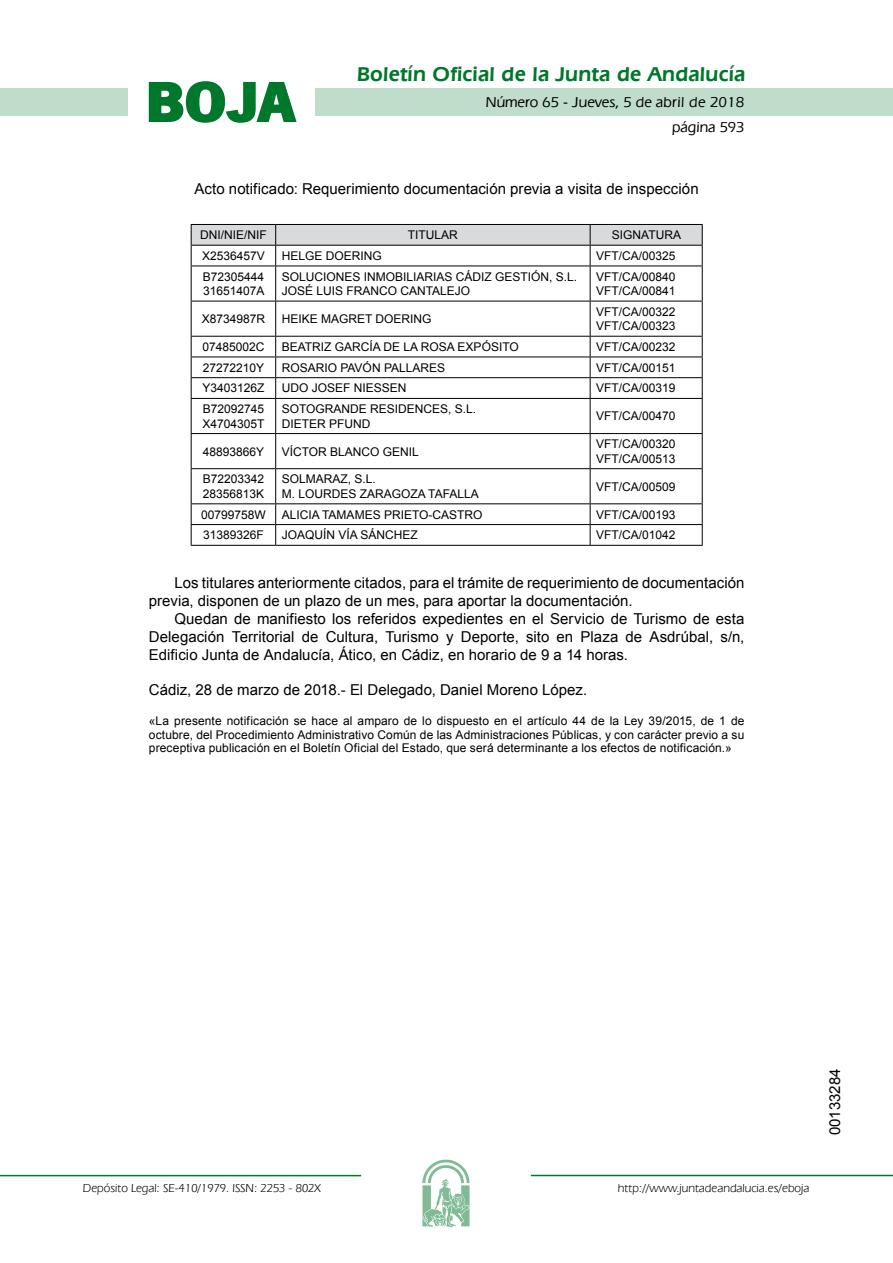
<style>
.page{position:relative;width:893px;height:1263px;background:#fff}
.page>*{position:absolute;margin:0;border:0;box-sizing:border-box;transform-origin:0 0}
.t1{font:700 57.75px "News Got T";color:#00782c;scale:1.14 1}
.t2{font:600 21px "Eras IT Cby BT";letter-spacing:.01em;color:#00782c}
.t3{font:15px/18px "Arial";color:#000}
.t4{font:500 15px/24.5px "Eras IT Cby BT";color:#000;text-align:right}
.t5{font:12px/14.4px "Arial";color:#000}
.t6{font:12px "Eras IT Cby BT";color:#000}
</style>
<div class="page">
<div style="left:315px;top:88px;width:577px;height:28px;background:#bfddca"></div>
<div style="left:0;top:88px;width:128px;height:28px;background:#bfddca"></div>
<hr style="left:0;top:1175px;width:361px;height:1px;background:#00782c">
<svg style="left:422px;top:1159px;width:47px;height:68px"></svg>
<hr style="left:531px;top:1175px;width:361px;height:1px;background:#00782c">
<svg style="left:148px;top:81px;width:149px;height:42px"></svg>
<svg style="left:191px;top:224px;width:511px;height:42px"></svg>
<hr style="left:191px;top:266px;width:85px;height:1px;background:#000">
<hr style="left:191px;top:266px;width:1px;height:35px;background:#000">
<hr style="left:276px;top:266px;width:314px;height:1px;background:#000">
<hr style="left:275px;top:266px;width:1px;height:35px;background:#000">
<hr style="left:590px;top:266px;width:112px;height:1px;background:#000">
<hr style="left:589px;top:266px;width:1px;height:35px;background:#000">
<hr style="left:701px;top:266px;width:1px;height:35px;background:#000">
<hr style="left:191px;top:301px;width:85px;height:1px;background:#000">
<hr style="left:191px;top:301px;width:1px;height:35px;background:#000">
<hr style="left:276px;top:301px;width:314px;height:1px;background:#000">
<hr style="left:275px;top:301px;width:1px;height:35px;background:#000">
<hr style="left:590px;top:301px;width:112px;height:1px;background:#000">
<hr style="left:589px;top:301px;width:1px;height:35px;background:#000">
<hr style="left:701px;top:301px;width:1px;height:35px;background:#000">
<hr style="left:191px;top:336px;width:85px;height:1px;background:#000">
<hr style="left:276px;top:336px;width:314px;height:1px;background:#000">
<hr style="left:590px;top:336px;width:112px;height:1px;background:#000">
<hr style="left:191px;top:357px;width:85px;height:1px;background:#000">
<hr style="left:276px;top:357px;width:314px;height:1px;background:#000">
<hr style="left:590px;top:357px;width:112px;height:1px;background:#000">
<hr style="left:191px;top:377px;width:85px;height:1px;background:#000">
<svg style="left:191px;top:337px;width:1px;height:61px"></svg>
<hr style="left:276px;top:377px;width:314px;height:1px;background:#000">
<svg style="left:275px;top:337px;width:1px;height:61px"></svg>
<hr style="left:590px;top:377px;width:112px;height:1px;background:#000">
<svg style="left:589px;top:337px;width:1px;height:61px"></svg>
<svg style="left:701px;top:337px;width:1px;height:61px"></svg>
<hr style="left:191px;top:398px;width:85px;height:1px;background:#000">
<hr style="left:191px;top:399px;width:1px;height:34px;background:#000">
<hr style="left:276px;top:398px;width:314px;height:1px;background:#000">
<hr style="left:275px;top:399px;width:1px;height:34px;background:#000">
<hr style="left:590px;top:398px;width:112px;height:1px;background:#000">
<hr style="left:589px;top:399px;width:1px;height:34px;background:#000">
<hr style="left:701px;top:399px;width:1px;height:34px;background:#000">
<hr style="left:191px;top:433px;width:85px;height:1px;background:#000">
<hr style="left:191px;top:434px;width:1px;height:34px;background:#000">
<hr style="left:276px;top:433px;width:314px;height:1px;background:#000">
<hr style="left:275px;top:434px;width:1px;height:34px;background:#000">
<hr style="left:590px;top:433px;width:112px;height:1px;background:#000">
<hr style="left:589px;top:434px;width:1px;height:34px;background:#000">
<hr style="left:701px;top:434px;width:1px;height:34px;background:#000">
<hr style="left:191px;top:468px;width:85px;height:1px;background:#000">
<hr style="left:191px;top:469px;width:1px;height:34px;background:#000">
<hr style="left:276px;top:468px;width:314px;height:1px;background:#000">
<hr style="left:275px;top:469px;width:1px;height:34px;background:#000">
<hr style="left:590px;top:468px;width:112px;height:1px;background:#000">
<hr style="left:589px;top:469px;width:1px;height:34px;background:#000">
<hr style="left:701px;top:469px;width:1px;height:34px;background:#000">
<hr style="left:191px;top:503px;width:85px;height:1px;background:#000">
<hr style="left:276px;top:503px;width:314px;height:1px;background:#000">
<hr style="left:590px;top:503px;width:112px;height:1px;background:#000">
<hr style="left:191px;top:524px;width:85px;height:1px;background:#000">
<svg style="left:191px;top:504px;width:1px;height:41px"></svg>
<hr style="left:276px;top:524px;width:314px;height:1px;background:#000">
<svg style="left:275px;top:504px;width:1px;height:41px"></svg>
<hr style="left:590px;top:524px;width:112px;height:1px;background:#000">
<svg style="left:589px;top:504px;width:1px;height:41px"></svg>
<svg style="left:701px;top:504px;width:1px;height:41px"></svg>
<hr style="left:191px;top:545px;width:85px;height:1px;background:#000">
<hr style="left:276px;top:545px;width:314px;height:1px;background:#000">
<hr style="left:590px;top:545px;width:112px;height:1px;background:#000">
<h1 class="t1" style="left:145px;top:68px;width:133px">BOJA</h1>
<h2 class="t2" style="left:357px;top:62px;width:390px">Boletín Oficial de la Junta de Andalucía</h2>
<p class="t4" style="left:486px;top:90px;width:260px">Número 65 - Jueves, 5 de abril de 2018 página 593</p>
<p class="t3" style="left:195px;top:180px;width:505px">Acto notificado: Requerimiento documentación previa a visita de inspección</p>
<p class="t5" style="left:200px;top:228px;width:68px">DNI/NIE/NIF</p>
<p class="t5" style="left:408px;top:228px;width:52px">TITULAR</p>
<p class="t5" style="left:612px;top:228px;width:71px">SIGNATURA</p>
<p class="t5" style="left:202px;top:249px;width:64px">X2536457V</p>
<p class="t5" style="left:282px;top:249px;width:102px">HELGE DOERING</p>
<p class="t5" style="left:596px;top:249px;width:81px">VFT/CA/00325</p>
<p class="t5" style="left:203px;top:269px;width:63px">B72305444<br>31651407A</p>
<p class="t5" style="left:282px;top:269px;width:297px">SOLUCIONES INMOBILIARIAS CÁDIZ GESTIÓN, S.L.<br>JOSÉ LUIS FRANCO CANTALEJO</p>
<p class="t5" style="left:596px;top:269px;width:81px">VFT/CA/00840<br>VFT/CA/00841</p>
<p class="t5" style="left:202px;top:312px;width:65px">X8734987R</p>
<p class="t5" style="left:282px;top:312px;width:151px">HEIKE MAGRET DOERING</p>
<p class="t5" style="left:596px;top:305px;width:81px">VFT/CA/00322<br>VFT/CA/00323</p>
<p class="t5" style="left:202px;top:340px;width:64px">07485002C</p>
<p class="t5" style="left:282px;top:340px;width:238px">BEATRIZ GARCÍA DE LA ROSA EXPÓSITO</p>
<p class="t5" style="left:596px;top:340px;width:81px">VFT/CA/00232</p>
<p class="t5" style="left:203px;top:360px;width:63px">27272210Y</p>
<p class="t5" style="left:282px;top:360px;width:165px">ROSARIO PAVÓN PALLARES</p>
<p class="t5" style="left:596px;top:360px;width:81px">VFT/CA/00151</p>
<p class="t5" style="left:202px;top:381px;width:64px">Y3403126Z</p>
<p class="t5" style="left:282px;top:381px;width:126px">UDO JOSEF NIESSEN</p>
<p class="t5" style="left:596px;top:381px;width:81px">VFT/CA/00319</p>
<p class="t5" style="left:202px;top:402px;width:64px">B72092745<br>X4704305T</p>
<p class="t5" style="left:282px;top:402px;width:196px">SOTOGRANDE RESIDENCES, S.L.<br>DIETER PFUND</p>
<p class="t5" style="left:596px;top:409px;width:81px">VFT/CA/00470</p>
<p class="t5" style="left:203px;top:444px;width:63px">48893866Y</p>
<p class="t5" style="left:282px;top:444px;width:139px">VÍCTOR BLANCO GENIL</p>
<p class="t5" style="left:596px;top:437px;width:81px">VFT/CA/00320<br>VFT/CA/00513</p>
<p class="t5" style="left:203px;top:472px;width:63px">B72203342<br>28356813K</p>
<p class="t5" style="left:282px;top:472px;width:198px">SOLMARAZ, S.L.<br>M. LOURDES ZARAGOZA TAFALLA</p>
<p class="t5" style="left:596px;top:479px;width:81px">VFT/CA/00509</p>
<p class="t5" style="left:201px;top:507px;width:66px">00799758W</p>
<p class="t5" style="left:282px;top:507px;width:202px">ALICIA TAMAMES PRIETO-CASTRO</p>
<p class="t5" style="left:596px;top:507px;width:81px">VFT/CA/00193</p>
<p class="t5" style="left:203px;top:528px;width:62px">31389326F</p>
<p class="t5" style="left:282px;top:528px;width:138px">JOAQUÍN VÍA SÁNCHEZ</p>
<p class="t5" style="left:596px;top:528px;width:81px">VFT/CA/01042</p>
<p class="t3" style="left:149px;top:574px;width:597px;text-indent:26px">Los titulares anteriormente citados, para el trámite de requerimiento de documentación previa, disponen de un plazo de un mes, para aportar la documentación.</p>
<p class="t3" style="left:149px;top:610px;width:597px;text-align:justify;text-indent:26px">Quedan de manifiesto los referidos expedientes en el Servicio de Turismo de esta Delegación Territorial de Cultura, Turismo y Deporte, sito en Plaza de Asdrúbal, s/n, Edificio Junta de Andalucía, Ático, en Cádiz, en horario de 9 a 14 horas.</p>
<p class="t3" style="left:149px;top:681px;width:440px">Cádiz, 28 de marzo de 2018.- El Delegado, Daniel Moreno López.</p>
<p class="t5" style="left:149px;top:715px;width:597px;line-height:13.5px;text-align:justify">«La presente notificación se hace al amparo de lo dispuesto en el artículo 44 de la Ley 39/2015, de 1 de octubre, del Procedimiento Administrativo Común de las Administraciones Públicas, y con carácter previo a su preceptiva publicación en el Boletín Oficial del Estado, que será determinante a los efectos de notificación.»</p>
<p class="t6" style="left:83px;top:1181px;width:239px">Depósito Legal: SE-410/1979. ISSN: 2253 - 802X</p>
<p class="t6" style="left:618px;top:1181px;width:193px">http://www.juntadeandalucia.es/eboja</p>
<p class="t3" style="left:826px;top:1135px;width:68px;rotate:-90deg">00133284</p>
</div>
